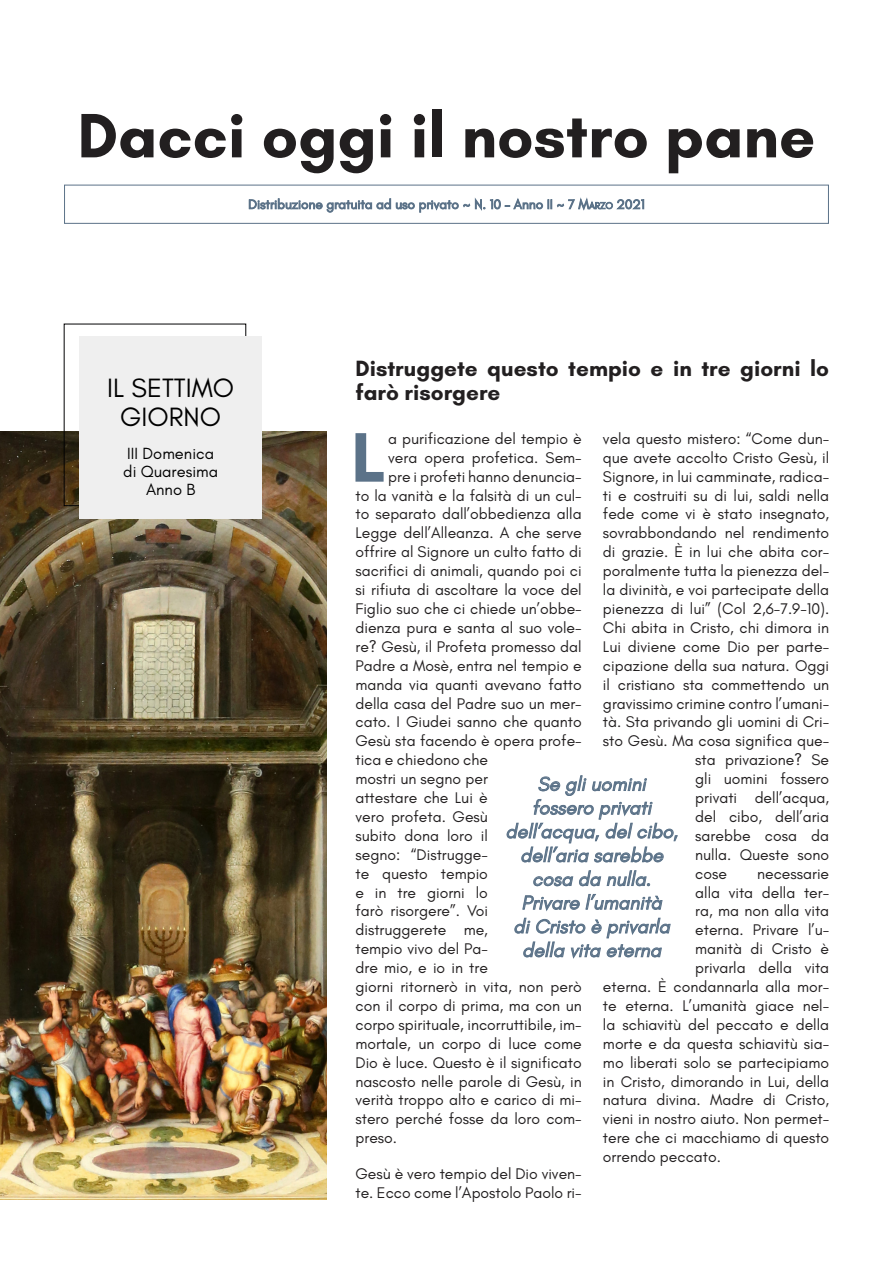
<style>
.page{position:relative;width:893px;height:1263px;background:#fff}
.page>*{position:absolute;margin:0;border:0;box-sizing:border-box;transform-origin:0 0}
.t1{font:700 71.4px "Glacial Indifference";color:#5b7288}
.t2{font:700 63.75px "Glacial Indifference";color:#221f20}
.t3{font:27px/28.5px "Glacial Indifference";color:#000;text-align:center}
.t4{font:700 22.5px/24px "Glacial Indifference";color:#221f20}
.t5{font:italic 19.8px/23.7px "Glacial Indifference";color:#5b7288;text-align:center}
.t6{font:16.5px/18px "Glacial Indifference";color:#000;text-align:center}
.t7{font:15.75px/18.9px "Glacial Indifference";color:#221f20}
</style>
<div class="page">
<div style="left:64px;top:185px;width:765px;height:39px;border:1px solid #5b7288"></div>
<svg style="left:249px;top:198px;width:395px;height:14px"></svg>
<img style="left:0;top:431px;width:326px;height:768px">
<div style="left:64px;top:324px;width:182px;height:182px;border:1px solid #020203"></div>
<div style="left:80px;top:336px;width:182px;height:183px;background:#efefef"></div>
<svg style="left:506px;top:775px;width:172px;height:112px"></svg>
<svg style="left:514px;top:893px;width:157px;height:66px"></svg>
<h2 class="t2" style="left:78px;top:96px;width:739px">Dacci oggi il nostro pane</h2>
<h3 class="t3" style="left:107px;top:374px;width:128px">IL SETTIMO<br>GIORNO</h3>
<p class="t6" style="left:123px;top:445px;width:96px">III Domenica di Quaresima<br>Anno B</p>
<h3 class="t4" style="left:355px;top:356px;width:475px">Distruggete questo tempio e in tre giorni lo farò risorgere</h3>
<h1 class="t1" style="left:351px;top:413px;width:36px">L</h1>
<p class="t7" style="left:388px;top:429px;width:195px">a purificazione del tempio è</p>
<p class="t7" style="left:603px;top:429px;width:228px">vela questo mistero: “Come dun-</p>
<p class="t7" style="left:603px;top:448px;width:228px">que avete accolto Cristo Gesù, il</p>
<p class="t7" style="left:603px;top:467px;width:228px">Signore, in lui camminate, radica-</p>
<p class="t7" style="left:603px;top:486px;width:228px">ti e costruiti su di lui, saldi nella</p>
<p class="t7" style="left:603px;top:505px;width:228px">fede come vi è stato insegnato,</p>
<p class="t7" style="left:603px;top:524px;width:228px">sovrabbondando nel rendimento</p>
<p class="t7" style="left:603px;top:543px;width:228px">di grazie. È in lui che abita cor-</p>
<p class="t7" style="left:603px;top:562px;width:228px">poralmente tutta la pienezza del-</p>
<p class="t7" style="left:603px;top:581px;width:228px">la divinità, e voi partecipate della</p>
<p class="t7" style="left:603px;top:599px;width:228px">pienezza di lui” (Col 2,6-7.9-10).</p>
<p class="t7" style="left:603px;top:618px;width:228px">Chi abita in Cristo, chi dimora in</p>
<p class="t7" style="left:603px;top:637px;width:228px">Lui diviene come Dio per parte-</p>
<p class="t7" style="left:603px;top:656px;width:228px">cipazione della sua natura. Oggi</p>
<p class="t7" style="left:603px;top:675px;width:228px">il cristiano sta commettendo un</p>
<p class="t7" style="left:603px;top:694px;width:228px">gravissimo crimine contro l’umani-</p>
<p class="t7" style="left:603px;top:713px;width:228px">tà. Sta privando gli uomini di Cri-</p>
<p class="t7" style="left:603px;top:732px;width:228px">sto Gesù. Ma cosa significa que-</p>
<p class="t7" style="left:695px;top:751px;width:135px">sta privazione? Se</p>
<p class="t7" style="left:695px;top:770px;width:135px">gli uomini fossero</p>
<p class="t7" style="left:695px;top:788px;width:135px">privati dell’acqua,</p>
<p class="t7" style="left:695px;top:807px;width:135px">del cibo, dell’aria</p>
<p class="t7" style="left:695px;top:826px;width:135px">sarebbe cosa da</p>
<p class="t7" style="left:695px;top:845px;width:135px">nulla. Queste sono</p>
<p class="t7" style="left:695px;top:864px;width:33px">cose</p>
<p class="t7" style="left:757px;top:864px;width:74px">necessarie</p>
<p class="t7" style="left:695px;top:883px;width:135px">alla vita della ter-</p>
<p class="t7" style="left:695px;top:902px;width:135px">ra, ma non alla vita</p>
<p class="t7" style="left:695px;top:921px;width:135px">eterna. Privare l’u-</p>
<p class="t7" style="left:695px;top:940px;width:135px">manità di Cristo è</p>
<p class="t7" style="left:695px;top:959px;width:135px">privarla della vita</p>
<p class="t7" style="left:603px;top:977px;width:228px">eterna. È condannarla alla mor-</p>
<p class="t7" style="left:603px;top:996px;width:228px">te eterna. L’umanità giace nel-</p>
<p class="t7" style="left:603px;top:1015px;width:228px">la schiavitù del peccato e della</p>
<p class="t7" style="left:603px;top:1034px;width:228px">morte e da questa schiavitù sia-</p>
<p class="t7" style="left:603px;top:1053px;width:228px">mo liberati solo se partecipiamo</p>
<p class="t7" style="left:603px;top:1072px;width:228px">in Cristo, dimorando in Lui, della</p>
<p class="t7" style="left:603px;top:1091px;width:228px">natura divina. Madre di Cristo,</p>
<p class="t7" style="left:603px;top:1110px;width:228px">vieni in nostro aiuto. Non permet-</p>
<p class="t7" style="left:603px;top:1129px;width:228px">tere che ci macchiamo di questo</p>
<p class="t7" style="left:603px;top:1148px;width:119px">orrendo peccato.</p>
<p class="t7" style="left:388px;top:448px;width:195px">vera opera profetica. Sem-</p>
<p class="t7" style="left:388px;top:467px;width:195px">pre i profeti hanno denuncia-</p>
<p class="t7" style="left:355px;top:486px;width:228px">to la vanità e la falsità di un cul-</p>
<p class="t7" style="left:355px;top:505px;width:228px">to separato dall’obbedienza alla</p>
<p class="t7" style="left:355px;top:524px;width:228px">Legge dell’Alleanza. A che serve</p>
<p class="t7" style="left:355px;top:543px;width:228px">offrire al Signore un culto fatto di</p>
<p class="t7" style="left:355px;top:562px;width:228px">sacrifici di animali, quando poi ci</p>
<p class="t7" style="left:355px;top:581px;width:228px">si rifiuta di ascoltare la voce del</p>
<p class="t7" style="left:355px;top:599px;width:228px">Figlio suo che ci chiede un’obbe-</p>
<p class="t7" style="left:355px;top:618px;width:228px">dienza pura e santa al suo vole-</p>
<p class="t7" style="left:355px;top:637px;width:228px">re? Gesù, il Profeta promesso dal</p>
<p class="t7" style="left:355px;top:656px;width:228px">Padre a Mosè, entra nel tempio e</p>
<p class="t7" style="left:355px;top:675px;width:228px">manda via quanti avevano fatto</p>
<p class="t7" style="left:355px;top:694px;width:228px">della casa del Padre suo un mer-</p>
<p class="t7" style="left:355px;top:713px;width:228px">cato. I Giudei sanno che quanto</p>
<p class="t7" style="left:355px;top:732px;width:228px">Gesù sta facendo è opera profe-</p>
<p class="t7" style="left:355px;top:751px;width:134px">tica e chiedono che</p>
<p class="t7" style="left:355px;top:770px;width:134px">mostri un segno per</p>
<p class="t7" style="left:355px;top:788px;width:134px">attestare che Lui è</p>
<p class="t7" style="left:355px;top:807px;width:134px">vero profeta. Gesù</p>
<p class="t7" style="left:355px;top:826px;width:134px">subito dona loro il</p>
<p class="t7" style="left:355px;top:845px;width:134px">segno: “Distrugge-</p>
<p class="t7" style="left:355px;top:864px;width:134px">te questo tempio</p>
<p class="t7" style="left:355px;top:883px;width:134px">e in tre giorni lo</p>
<p class="t7" style="left:355px;top:902px;width:134px">farò risorgere”. Voi</p>
<p class="t7" style="left:355px;top:921px;width:134px">distruggerete me,</p>
<p class="t7" style="left:355px;top:940px;width:134px">tempio vivo del Pa-</p>
<p class="t7" style="left:355px;top:959px;width:134px">dre mio, e io in tre</p>
<p class="t7" style="left:355px;top:977px;width:228px">giorni ritornerò in vita, non però</p>
<p class="t7" style="left:355px;top:996px;width:228px">con il corpo di prima, ma con un</p>
<p class="t7" style="left:355px;top:1015px;width:228px">corpo spirituale, incorruttibile, im-</p>
<p class="t7" style="left:355px;top:1034px;width:228px">mortale, un corpo di luce come</p>
<p class="t7" style="left:355px;top:1053px;width:228px">Dio è luce. Questo è il significato</p>
<p class="t7" style="left:355px;top:1072px;width:228px">nascosto nelle parole di Gesù, in</p>
<p class="t7" style="left:355px;top:1091px;width:228px">verità troppo alto e carico di mi-</p>
<p class="t7" style="left:355px;top:1110px;width:228px">stero perché fosse da loro com-</p>
<p class="t7" style="left:355px;top:1129px;width:43px">preso.</p>
<p class="t7" style="left:355px;top:1165px;width:228px">Gesù è vero tempio del Dio viven&shy;te. Ecco come l’Apostolo Paolo ri-</p>
<p class="t5" style="left:505px;top:772px;width:174px">Se gli uomini fossero privati dell’acqua, del cibo, dell’aria sarebbe cosa da nulla.<br>Privare l’umanità<br>di Cristo è privarla della vita eterna</p>
</div>
